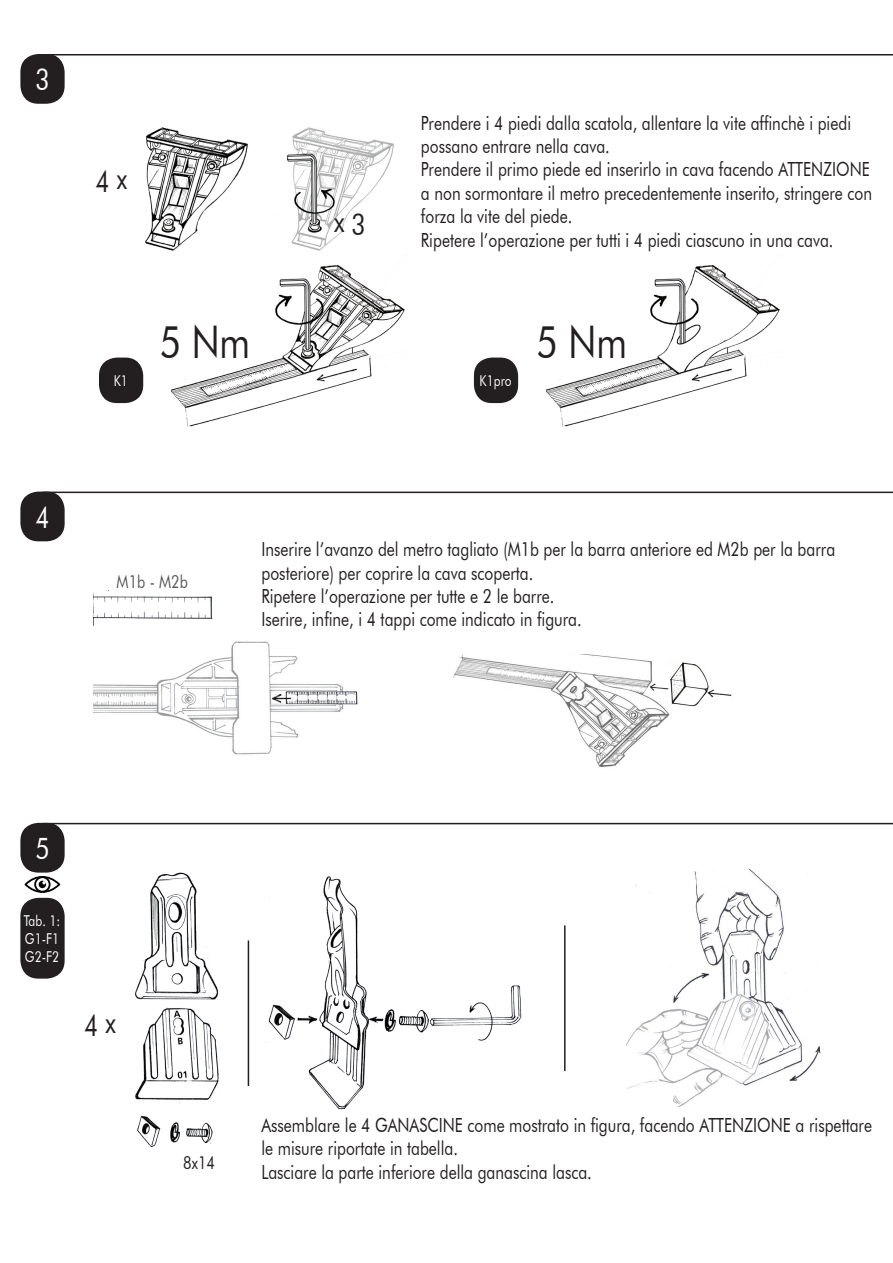
<style>
.page{position:relative;width:893px;height:1263px;background:#fff}
.page>*{position:absolute;margin:0;border:0;box-sizing:border-box;transform-origin:0 0}
.t1{font:45px "Futura BT";color:#231f20;scale:.8 1}
.t2{font:30px "Futura BT";color:#231f20;scale:.8 1}
.t3{font:30px "Futura BT";color:#fff;scale:.8 1}
.t4{font:19.5px/23.4px "Futura BT";color:#231f20;scale:.8 1}
.t5{font:18px "Futura BT";color:#57585a;scale:.8 1}
.t6{font:18px "Futura BT";color:#231f20;scale:.8 1}
.t7{font:15px/18px "Futura BT";color:#fff;text-align:justify;scale:.8 1}
</style>
<div class="page">
<div style="left:20px;top:492px;width:45px;height:49px;background:#231f20;border-radius:18px"></div>
<div style="left:20px;top:54px;width:45px;height:50px;background:#231f20;border-radius:18px"></div>
<hr style="left:43px;top:492px;width:850px;height:1px;background:#231f20">
<hr style="left:43px;top:54px;width:850px;height:2px;background:#231f20">
<div style="left:99px;top:358px;width:44px;height:45px;background:#231f20;border-radius:18px"></div>
<div style="left:474px;top:358px;width:44px;height:45px;background:#231f20;border-radius:18px"></div>
<div style="left:20px;top:823px;width:45px;height:50px;background:#231f20;border-radius:18px"></div>
<div style="left:20px;top:898px;width:45px;height:81px;background:#231f20;border-radius:18px"></div>
<hr style="left:43px;top:823px;width:850px;height:1px;background:#231f20">
<hr style="left:564px;top:925px;width:2px;height:146px;background:#231f20">
<hr style="left:248px;top:940px;width:1px;height:146px;background:#231f20">
<svg style="left:25px;top:876px;width:35px;height:17px"></svg>
<img style="left:145px;top:127px;width:103px;height:124px">
<img style="left:287px;top:127px;width:107px;height:124px">
<img style="left:170px;top:265px;width:235px;height:161px">
<img style="left:545px;top:265px;width:235px;height:161px">
<img style="left:93px;top:641px;width:265px;height:114px">
<img style="left:453px;top:654px;width:279px;height:113px">
<img style="left:93px;top:592px;width:120px;height:33px">
<img style="left:135px;top:1029px;width:85px;height:75px">
<img style="left:137px;top:1115px;width:76px;height:32px">
<img style="left:135px;top:872px;width:85px;height:157px">
<img style="left:265px;top:876px;width:257px;height:234px">
<img style="left:627px;top:870px;width:194px;height:236px">
<h2 class="t3" style="left:35px;top:62px;width:19px">3</h2>
<h2 class="t3" style="left:35px;top:499px;width:19px">4</h2>
<h2 class="t2" style="left:96px;top:162px;width:41px">4 x</h2>
<h2 class="t2" style="left:334px;top:204px;width:41px">x 3</h2>
<p class="t4" style="left:421px;top:111px;width:565px">Prendere i 4 piedi dalla scatola, allentare la vite affinchè i piedi possano entrare nella cava.<br>Prendere il primo piede ed inserirlo in cava facendo ATTENZIONE a non sormontare il metro precedentemente inserito, stringere con forza la vite del piede.<br>Ripetere l’operazione per tutti i 4 piedi ciascuno in una cava.</p>
<h1 class="t1" style="left:160px;top:314px;width:114px">5 Nm</h1>
<h1 class="t1" style="left:537px;top:314px;width:114px">5 Nm</h1>
<p class="t7" style="left:114px;top:372px;width:19px">K1</p>
<p class="t7" style="left:480px;top:372px;width:42px">K1pro</p>
<p class="t5" style="left:117px;top:571px;width:91px">M1b - M2b</p>
<p class="t4" style="left:261px;top:537px;width:719px">Inserire l’avanzo del metro tagliato (M1b per la barra anteriore ed M2b per la barra posteriore) per coprire la cava scoperta.<br>Ripetere l’operazione per tutte e 2 le barre.<br>Iserire, infine, i 4 tappi come indicato in figura.</p>
<h2 class="t3" style="left:35px;top:830px;width:19px">5</h2>
<p class="t7" style="left:24px;top:911px;width:47px">Tab. 1:<br>G1-F1<br>G2-F2</p>
<h2 class="t2" style="left:84px;top:1006px;width:41px">4 x</h2>
<p class="t6" style="left:183px;top:1152px;width:41px">8x14</p>
<p class="t4" style="left:261px;top:1113px;width:765px">Assemblare le 4 GANASCINE come mostrato in figura, facendo ATTENZIONE a rispettare le misure riportate in tabella.<br>Lasciare la parte inferiore della ganascina lasca.</p>
</div>
